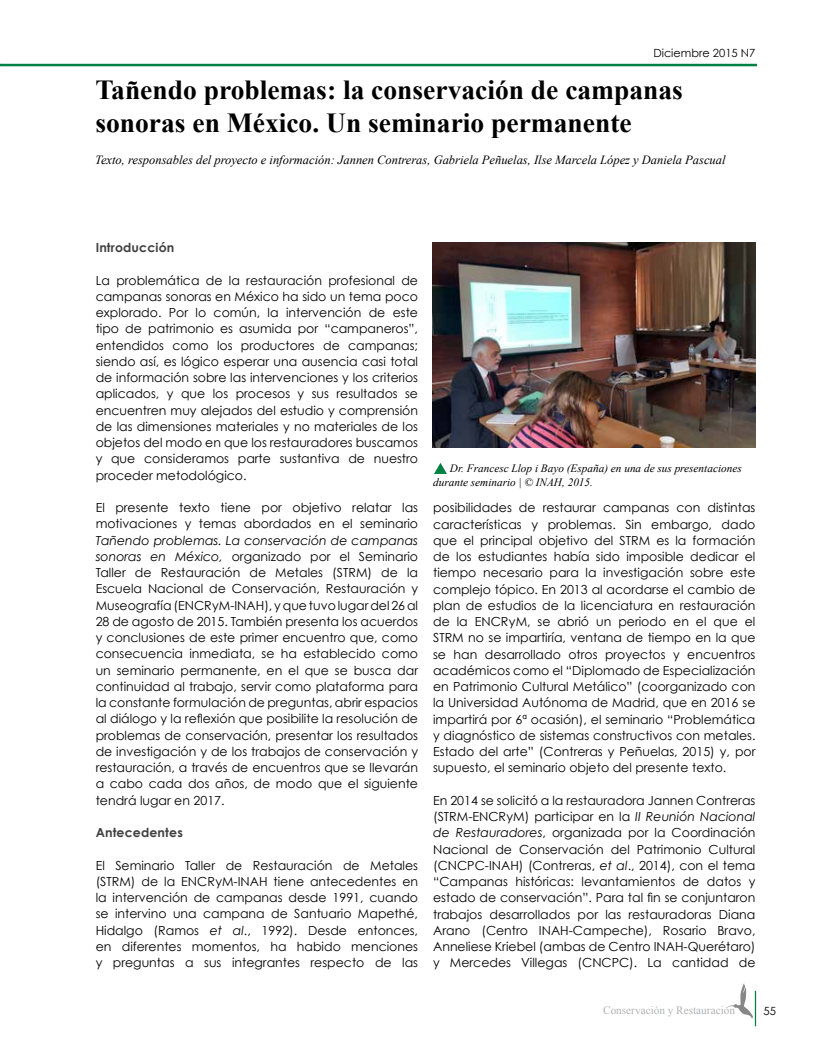
<style>
.page{position:relative;width:836px;height:1061px;background:#fff}
.page>*{position:absolute;margin:0;border:0;box-sizing:border-box;transform-origin:0 0}
.t1{font:700 27.5px/32.5px "Times New Roman";color:#000}
.t2{font:12.5px/16.2px "Century Gothic";color:#000;text-align:justify}
.t3{font:italic 12.5px "Times New Roman";color:#000}
.t4{font:700 12.5px "Century Gothic";letter-spacing:.01em;color:#414042}
.t5{font:italic 11.25px/13.5px "Times New Roman";color:#000}
.t6{font:11.25px "Times New Roman";color:#b1b2b4}
.t7{font:11.25px "Century Gothic";color:#000}
.s1{font-style:italic}
</style>
<div class="page">
<hr style="left:0;top:64px;width:757px;height:2px;background:#008043">
<hr style="left:755px;top:991px;width:1px;height:35px;background:#008043">
<svg style="left:726px;top:983px;width:27px;height:36px"></svg>
<img style="left:433px;top:243px;width:323px;height:204px">
<svg style="left:434px;top:463px;width:13px;height:11px"></svg>
<p class="t7" style="left:653px;top:46px;width:104px">Diciembre 2015 N7</p>
<h1 class="t1" style="left:95px;top:73px;width:589px">Tañendo problemas: la conservación de campanas sonoras en México. Un seminario permanente</h1>
<p class="t3" style="left:95px;top:151px;width:632px">Texto, responsables del proyecto e información: Jannen Contreras, Gabriela Peñuelas, Ilse Marcela López y Daniela Pascual</p>
<p class="t4" style="left:96px;top:240px;width:80px">Introducción</p>
<p class="t2" style="left:96px;top:272px;width:324px">La problemática de la restauración profesional de campanas sonoras en México ha sido un tema poco explorado. Por lo común, la intervención de este tipo de patrimonio es asumida por “campaneros”, entendidos como los productores de campanas; siendo así, es lógico esperar una ausencia casi total de información sobre las intervenciones y los criterios aplicados, y que los procesos y sus resultados se encuentren muy alejados del estudio y comprensión de las dimensiones materiales y no materiales de los objetos del modo en que los restauradores buscamos y que consideramos parte sustantiva de nuestro proceder metodológico.</p>
<p class="t2" style="left:96px;top:499px;width:324px">El presente texto tiene por objetivo relatar las motivaciones y temas abordados en el seminario</p>
<p class="t2" style="left:96px;top:532px;width:324px"><span class="s1">Tañendo problemas. La conservación de campanas sonoras en México,</span> organizado por el Seminario Taller de Restauración de Metales (STRM) de la Escuela Nacional de Conservación, Restauración y Museografía (ENCRyM-INAH), y que tuvo lugar del 26 al 28 de agosto de 2015. También presenta los acuerdos y conclusiones de este primer encuentro que, como consecuencia inmediata, se ha establecido como un seminario permanente, en el que se busca dar continuidad al trabajo, servir como plataforma para la constante formulación de preguntas, abrir espacios al diálogo y la reflexión que posibilite la resolución de problemas de conservación, presentar los resultados de investigación y de los trabajos de conservación y restauración, a través de encuentros que se llevarán a cabo cada dos años, de modo que el siguiente tendrá lugar en 2017.</p>
<p class="t4" style="left:96px;top:825px;width:89px">Antecedentes</p>
<p class="t2" style="left:96px;top:857px;width:324px">El Seminario Taller de Restauración de Metales (STRM) de la ENCRyM-INAH tiene antecedentes en la intervención de campanas desde 1991, cuando se intervino una campana de Santuario Mapethé, Hidalgo (Ramos <span class="s1">et al</span>., 1992). Desde entonces, en diferentes momentos, ha habido menciones y preguntas a sus integrantes respecto de las</p>
<p class="t5" style="left:433px;top:462px;width:310px;text-indent:17px">Dr. Francesc Llop i Bayo (España) en una de sus presentaciones durante seminario | © INAH, 2015.</p>
<p class="t2" style="left:433px;top:499px;width:324px">posibilidades de restaurar campanas con distintas características y problemas. Sin embargo, dado que el principal objetivo del STRM es la formación de los estudiantes había sido imposible dedicar el tiempo necesario para la investigación sobre este complejo tópico. En 2013 al acordarse el cambio de plan de estudios de la licenciatura en restauración de la ENCRyM, se abrió un periodo en el que el STRM no se impartiría, ventana de tiempo en la que se han desarrollado otros proyectos y encuentros académicos como el “Diplomado de Especialización en Patrimonio Cultural Metálico” (coorganizado con la Universidad Autónoma de Madrid, que en 2016 se impartirá por 6ª ocasión), el seminario “Problemática y diagnóstico de sistemas constructivos con metales.<br>Estado del arte” (Contreras y Peñuelas, 2015) y, por supuesto, el seminario objeto del presente texto.</p>
<p class="t2" style="left:433px;top:792px;width:324px">En 2014 se solicitó a la restauradora Jannen Contreras (STRM-ENCRyM) participar en la <span class="s1">II Reunión Nacional de Restauradores</span>, organizada por la Coordinación Nacional de Conservación del Patrimonio Cultural (CNCPC-INAH) (Contreras, <span class="s1">et al</span>., 2014), con el tema “Campanas históricas: levantamientos de datos y estado de conservación”. Para tal fin se conjuntaron trabajos desarrollados por las restauradoras Diana Arano (Centro INAH-Campeche), Rosario Bravo, Anneliese Kriebel (ambas de Centro INAH-Querétaro) y Mercedes Villegas (CNCPC). La cantidad de</p>
<p class="t6" style="left:603px;top:1003px;width:133px">Conservación y Restauracion</p>
<p class="t7" style="left:764px;top:1004px;width:14px">55</p>
</div>
